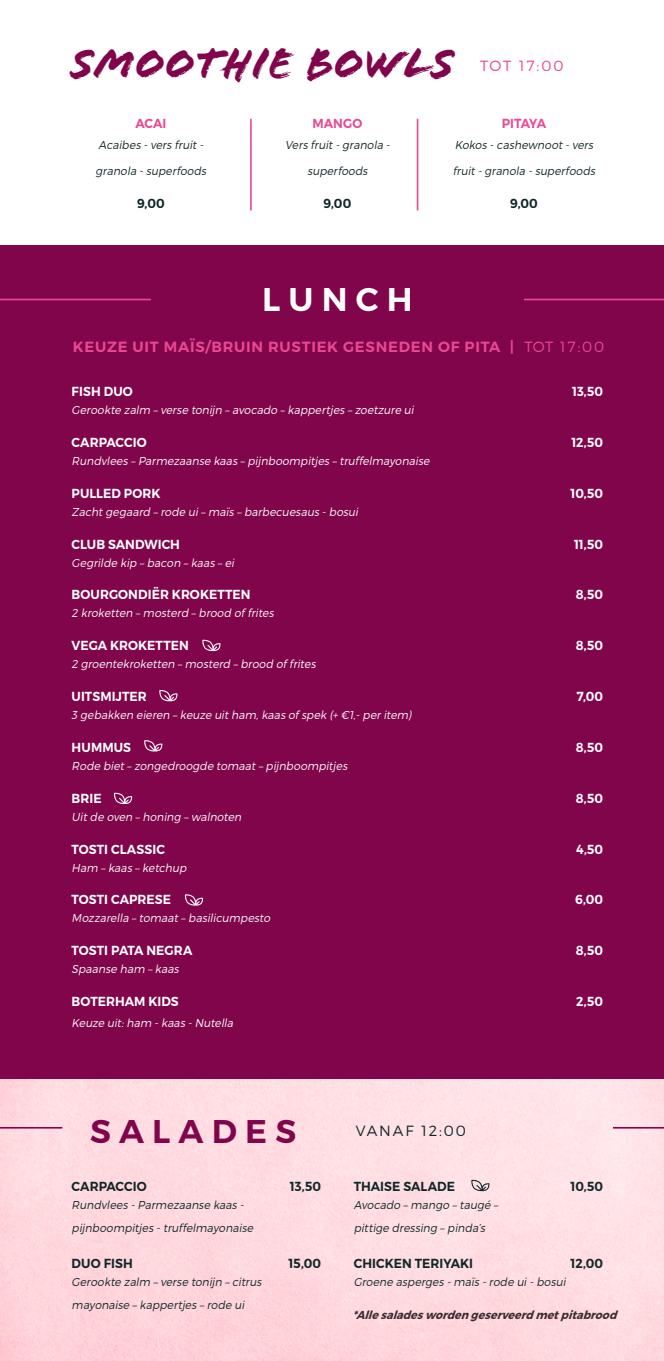
<style>
.page{position:relative;width:664px;height:1361px;background:#fff}
.page>*{position:absolute;margin:0;border:0;box-sizing:border-box;transform-origin:0 0}
.t1{font:45.9px "Flood Std";color:#81054b}
.t2{font:32.85px "Trueno S Bd";letter-spacing:.25em;color:#81054b}
.t3{font:32.85px "Trueno S Bd";letter-spacing:.25em;color:#fff}
.t4{font:14.7px "Trueno S Bd";letter-spacing:.05em;color:#ea4893}
.t5{font:14.7px "Trueno Lt";letter-spacing:.125em;color:#102728}
.t6{font:14.7px "Trueno Lt";letter-spacing:.12em;color:#ea4893}
.t7{font:13.05px "Trueno S Bd";letter-spacing:.005em;color:#fff;scale:.94 1}
.t8{font:13.05px "Trueno S Bd";letter-spacing:.005em;color:#102728;scale:.94 1}
.t9{font:13.05px "Trueno S Bd";letter-spacing:.005em;color:#ea4893;scale:.94 1}
.t10{font:italic 11.55px "Trueno Lt";letter-spacing:.005em;color:#fff;scale:.94 1}
.t11{font:italic 11.55px/23px "Trueno Lt";letter-spacing:.02em;color:#102728;scale:.94 1}
.t12{font:italic 11.55px "Trueno Bd It";color:#3b2d2f;scale:.94 1}
.s1{font-family:"Trueno Lt"}
</style>
<div class="page">
<img style="left:0;top:1078px;width:663px;height:283px">
<div style="left:0;top:245px;width:663px;height:833px;background:#81054b"></div>
<hr style="left:612px;top:1127px;width:51px;height:1px;background:#81054b">
<hr style="left:523px;top:299px;width:140px;height:1px;background:#ea4893">
<hr style="left:0;top:1127px;width:62px;height:1px;background:#81054b">
<hr style="left:0;top:299px;width:151px;height:1px;background:#ea4893">
<svg style="left:471px;top:1179px;width:18px;height:12px"></svg>
<hr style="left:250px;top:119px;width:1px;height:91px;background:#ea4893">
<hr style="left:416px;top:119px;width:2px;height:91px;background:#ea4893">
<svg style="left:202px;top:640px;width:19px;height:11px"></svg>
<svg style="left:159px;top:690px;width:19px;height:11px"></svg>
<svg style="left:144px;top:740px;width:18px;height:11px"></svg>
<svg style="left:114px;top:792px;width:18px;height:12px"></svg>
<svg style="left:185px;top:894px;width:18px;height:11px"></svg>
<h1 class="t1" style="left:71px;top:37px;width:385px">Smoothie bowls</h1>
<p class="t6" style="left:480px;top:57px;width:85px">TOT 17:00</p>
<p class="t9" style="left:135px;top:115px;width:35px">ACAI</p>
<p class="t11" style="left:98px;top:133px;width:115px">Acaibes -vers fruit-</p>
<p class="t11" style="left:96px;top:159px;width:122px">granola -superfoods</p>
<p class="t8" style="left:137px;top:195px;width:31px">9,00</p>
<p class="t9" style="left:312px;top:115px;width:54px">MANGO</p>
<p class="t11" style="left:285px;top:133px;width:115px">Vers fruit-granola -</p>
<p class="t11" style="left:307px;top:159px;width:68px">superfoods</p>
<p class="t8" style="left:323px;top:195px;width:31px">9,00</p>
<h2 class="t3" style="left:262px;top:279px;width:152px">LUNCH</h2>
<p class="t9" style="left:501px;top:115px;width:48px">PITAYA</p>
<p class="t11" style="left:454px;top:133px;width:151px">Kokos -cashewnoot-vers</p>
<p class="t11" style="left:452px;top:159px;width:155px">fruit-granola -superfoods</p>
<p class="t8" style="left:510px;top:195px;width:31px">9,00</p>
<p class="t4" style="left:73px;top:338px;width:532px">KEUZE UIT MAÏS/BRUIN RUSTIEK GESNEDEN OF PITA | <span class="s1">TOT 17:00</span></p>
<p class="t7" style="left:72px;top:383px;width:67px">FISH DUO</p>
<p class="t7" style="left:571px;top:383px;width:35px">13,50</p>
<p class="t10" style="left:72px;top:403px;width:368px">Gerookte zalm –verse tonij n –avocado –kappertjes –zoetzure ui</p>
<p class="t7" style="left:72px;top:434px;width:81px">CARPACCIO</p>
<p class="t7" style="left:571px;top:434px;width:35px">12,50</p>
<p class="t10" style="left:72px;top:454px;width:384px">Rundvlees –Parmezaanse kaas –pijnboompitjes –truffelmayonaise</p>
<p class="t7" style="left:72px;top:485px;width:96px">PULLED PORK</p>
<p class="t7" style="left:570px;top:485px;width:36px">10,50</p>
<p class="t10" style="left:72px;top:504px;width:309px">Zachtgegaard –rode ui–maïs –barbecuesaus -bosui</p>
<p class="t7" style="left:72px;top:536px;width:117px">CLUB SANDWICH</p>
<p class="t7" style="left:574px;top:536px;width:32px">11,50</p>
<p class="t10" style="left:72px;top:555px;width:177px">Gegrilde kip –bacon –kaas –ei</p>
<p class="t7" style="left:72px;top:586px;width:192px">BOURGONDIËR KROKETTEN</p>
<p class="t7" style="left:575px;top:586px;width:31px">8,50</p>
<p class="t10" style="left:72px;top:606px;width:219px">2 kroketten –mosterd –brood of frites</p>
<p class="t7" style="left:72px;top:637px;width:126px">VEGA KROKETTEN</p>
<p class="t7" style="left:575px;top:637px;width:31px">8,50</p>
<p class="t10" style="left:72px;top:657px;width:263px">2 groentekroketten –mosterd –brood of frites</p>
<p class="t7" style="left:72px;top:688px;width:81px">UITSMIJTER</p>
<p class="t7" style="left:576px;top:688px;width:30px">7,00</p>
<p class="t10" style="left:72px;top:708px;width:365px">3 gebakken eieren –keuze uitham,kaas of spek (+ €1,-peritem)</p>
<p class="t7" style="left:72px;top:739px;width:65px">HUMMUS</p>
<p class="t7" style="left:575px;top:739px;width:31px">8,50</p>
<p class="t10" style="left:72px;top:759px;width:297px">Rode biet–zongedroogde tomaat–pij nboompitjes</p>
<p class="t7" style="left:72px;top:790px;width:33px">BRIE</p>
<p class="t7" style="left:575px;top:790px;width:31px">8,50</p>
<p class="t10" style="left:72px;top:809px;width:184px">Uitde oven –honing –walnoten</p>
<p class="t7" style="left:72px;top:841px;width:101px">TOSTI CLASSIC</p>
<p class="t7" style="left:576px;top:841px;width:30px">4,50</p>
<p class="t10" style="left:72px;top:860px;width:126px">Ham –kaas –ketchup</p>
<p class="t7" style="left:72px;top:891px;width:107px">TOSTI CAPRESE</p>
<p class="t7" style="left:575px;top:891px;width:31px">6,00</p>
<p class="t10" style="left:72px;top:911px;width:215px">Mozzarella –tomaat–basilicumpesto</p>
<p class="t7" style="left:72px;top:942px;width:130px">TOSTI PATA NEGRA</p>
<p class="t7" style="left:575px;top:942px;width:31px">8,50</p>
<p class="t10" style="left:72px;top:962px;width:118px">Spaanse ham –kaas</p>
<p class="t7" style="left:72px;top:993px;width:115px">BOTERHAM KIDS</p>
<p class="t7" style="left:576px;top:993px;width:30px">2,50</p>
<p class="t10" style="left:72px;top:1016px;width:176px">Keuze uit:ham -kaas -Nutella</p>
<h2 class="t2" style="left:90px;top:1110px;width:207px">SALADES</h2>
<p class="t8" style="left:72px;top:1178px;width:81px">CARPACCIO</p>
<p class="t8" style="left:290px;top:1178px;width:35px">13,50</p>
<p class="t11" style="left:72px;top:1193px;width:197px">Rundvlees -Parmezaanse kaas - pij nboompitjes -truffelmayonaise</p>
<p class="t8" style="left:72px;top:1255px;width:67px">DUO FISH</p>
<p class="t8" style="left:288px;top:1255px;width:36px">15,00</p>
<p class="t11" style="left:72px;top:1270px;width:206px">Gerookte zalm –verse tonij n –citrus mayonaise –kappertjes –rode ui</p>
<p class="t5" style="left:356px;top:1122px;width:111px">VANAF 12:00</p>
<p class="t8" style="left:353px;top:1178px;width:109px">THAISE SALADE</p>
<p class="t8" style="left:570px;top:1178px;width:36px">10,50</p>
<p class="t11" style="left:353px;top:1193px;width:157px">Avocado –mango –taugé – pittige dressing –pinda’s</p>
<p class="t8" style="left:353px;top:1255px;width:128px">CHICKEN TERIYAKI</p>
<p class="t8" style="left:570px;top:1255px;width:36px">12,00</p>
<p class="t11" style="left:353px;top:1270px;width:229px">Groene asperges -maïs -rode ui-bosui</p>
<p class="t12" style="left:352px;top:1308px;width:285px">*Alle salades worden geserveerd metpitabrood</p>
</div>
